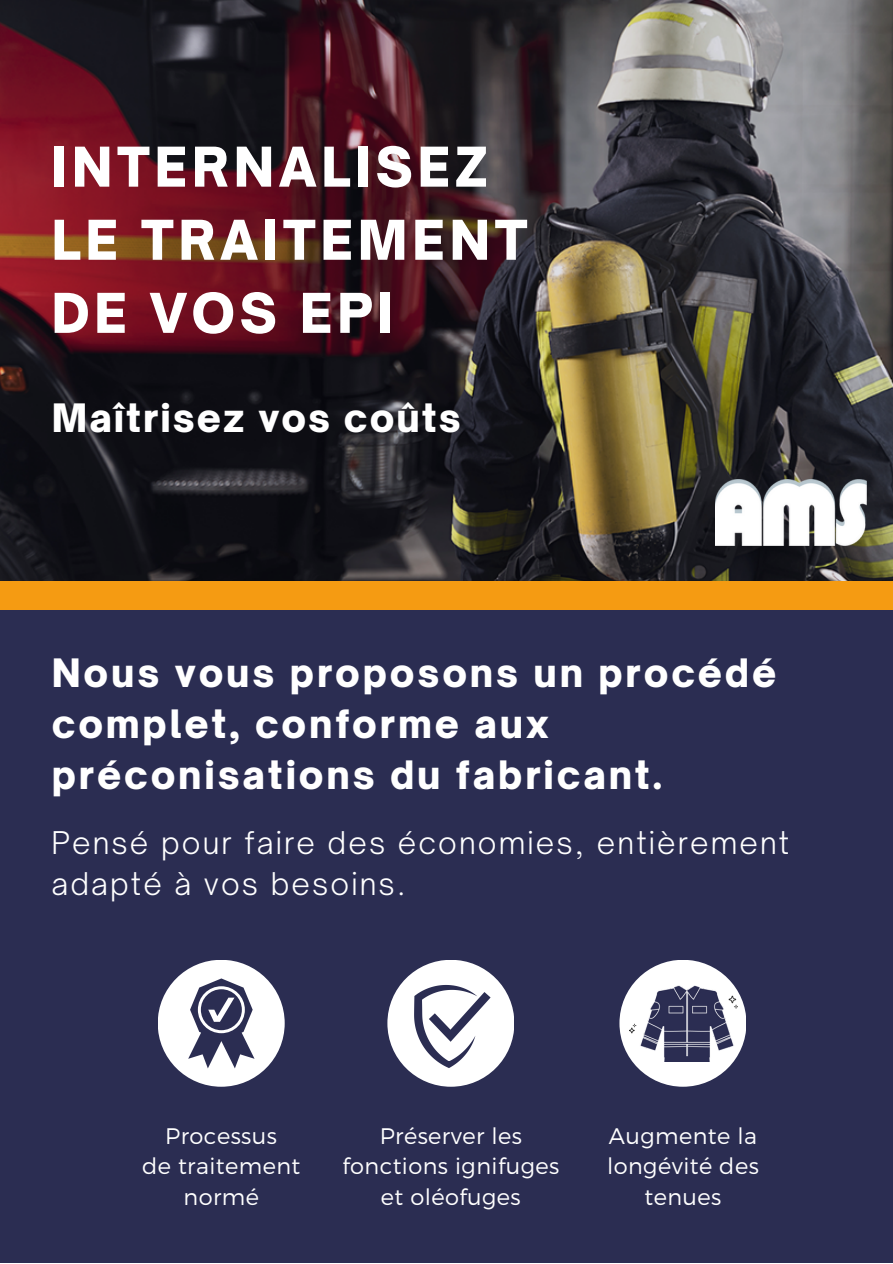
<style>
.page{position:relative;width:893px;height:1264px;background:#fff}
.page>*{position:absolute;margin:0;border:0;box-sizing:border-box;transform-origin:0 0}
.t1{font:900 52.5px/73.1px "Open Sauce One";letter-spacing:.09em;color:#fff}
.t2{font:900 37.5px/50.6px "Open Sauce One";letter-spacing:.075em;color:#fff}
.t3{font:900 37.5px "Open Sauce One";letter-spacing:.055em;color:#fff}
.t4{font:300 30px/41.5px "Open Sauce One";letter-spacing:.07em;color:#fff}
.t5{font:300 22.5px/30.3px "Montserrat";letter-spacing:.02em;color:#fff;text-align:center}
</style>
<div class="page">
<div style="left:0;top:0;width:892px;height:1262px;background:#2b2d52"></div>
<img style="left:0;top:0;width:892px;height:581px">
<img style="left:715px;top:479px;width:151px;height:67px">
<div style="left:0;top:581px;width:892px;height:28px;background:#f59b12"></div>
<div style="left:158px;top:959px;width:127px;height:127px;background:#fff;border-radius:50%"></div>
<svg style="left:188px;top:978px;width:66px;height:90px"></svg>
<div style="left:619px;top:959px;width:127px;height:127px;background:#fff;border-radius:50%"></div>
<div style="left:387px;top:959px;width:127px;height:127px;background:#fff;border-radius:50%"></div>
<svg style="left:414px;top:985px;width:76px;height:83px"></svg>
<img style="left:629px;top:985px;width:108px;height:76px">
<h1 class="t1" style="left:51px;top:130px;width:477px">INTERNALISEZ<br>LE TRAITEMENT<br>DE VOS EPI</h1>
<h2 class="t3" style="left:52px;top:394px;width:410px">Maîtrisez vos coûts</h2>
<h2 class="t2" style="left:52px;top:648px;width:726px">Nous vous proposons un procédé complet, conforme aux préconisations du fabricant.</h2>
<h3 class="t4" style="left:51px;top:821px;width:739px">Pensé pour faire des économies, entièrement adapté à vos besoins.</h3>
<p class="t5" style="left:342px;top:1119px;width:218px">Préserver les fonctions ignifuges et oléofuges</p>
<p class="t5" style="left:142px;top:1119px;width:160px">Processus<br>de traitement normé</p>
<p class="t5" style="left:607px;top:1119px;width:153px">Augmente la longévité des tenues</p>
</div>
